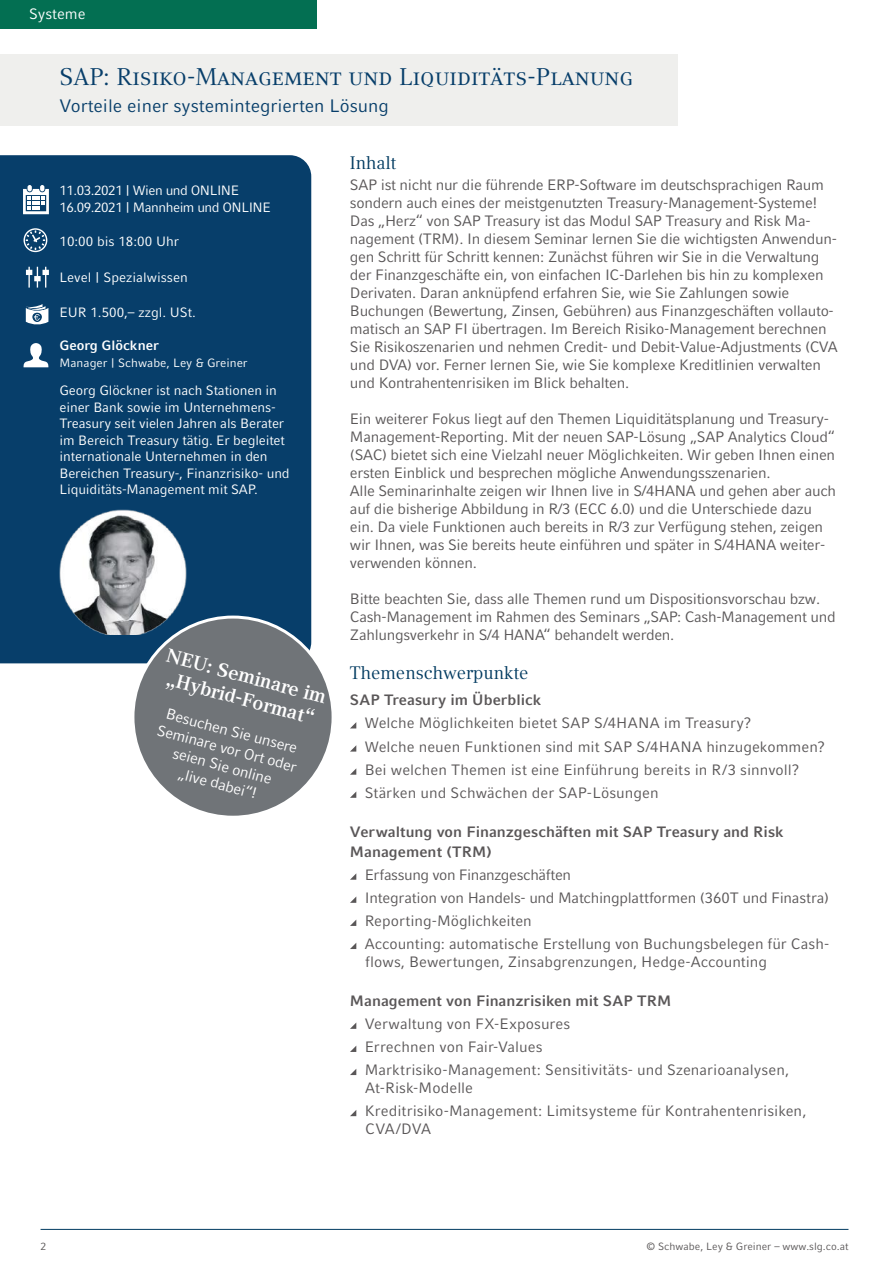
<style>
.page{position:relative;width:893px;height:1263px;background:#fff}
.page>*{position:absolute;margin:0;border:0;box-sizing:border-box;transform-origin:0 0}
.t1{font:24px "Compatil Text LT Pro";color:#073e6a}
.t2{font:700 19.05px/23px "Compatil Text LT Pro";color:#fff;text-align:center}
.t3{font:18px "Compatil Fact LT Pro";color:#073e6a}
.t4{font:18px "Compatil Text LT Pro";color:#003a60}
.t5{font:15px/18px "Compatil Fact LT Pro";letter-spacing:-.02em;color:#5a5758}
.t6{font:15px/23.1px "Compatil Fact LT Pro";letter-spacing:.005em;color:#5a5758}
.t7{font:700 15px/20.1px "Compatil Fact LT Pro";color:#5a5758}
.t8{font:15px/18px "Compatil Fact LT Pro";color:#fff;text-align:center}
.t9{font:15px "Compatil Fact LT Pro";color:#5a5758}
.t10{font:13.5px/16.5px "Compatil Fact LT Pro";letter-spacing:-.01em;color:#fff}
.t11{font:13.5px/16.5px "Compatil Fact LT Pro";letter-spacing:-.035em;color:#fff}
.t12{font:700 13.5px "Compatil Fact LT Pro";color:#fff}
.t13{font:12px "Compatil Fact LT Pro";color:#fff}
.t14{font:10.5px "Compatil Fact LT Pro";color:#5a5758}
</style>
<div class="page">
<hr style="left:41px;top:1229px;width:807px;height:1px;background:#003a60">
<div style="left:0;top:0;width:317px;height:28px;background:#036f52"></div>
<svg style="left:350px;top:722px;width:6px;height:6px"></svg>
<svg style="left:350px;top:745px;width:6px;height:6px"></svg>
<svg style="left:350px;top:769px;width:6px;height:6px"></svg>
<svg style="left:350px;top:792px;width:6px;height:6px"></svg>
<svg style="left:350px;top:874px;width:6px;height:6px"></svg>
<svg style="left:350px;top:897px;width:6px;height:6px"></svg>
<svg style="left:350px;top:920px;width:6px;height:6px"></svg>
<svg style="left:350px;top:943px;width:6px;height:6px"></svg>
<svg style="left:350px;top:1023px;width:6px;height:6px"></svg>
<svg style="left:350px;top:1046px;width:6px;height:6px"></svg>
<svg style="left:350px;top:1069px;width:6px;height:6px"></svg>
<svg style="left:350px;top:1110px;width:6px;height:6px"></svg>
<div style="left:0;top:155px;width:311px;height:508px;background:#073e6a"></div>
<svg style="left:23px;top:185px;width:26px;height:29px"></svg>
<svg style="left:24px;top:228px;width:23px;height:24px"></svg>
<svg style="left:26px;top:267px;width:23px;height:21px"></svg>
<svg style="left:26px;top:304px;width:22px;height:21px"></svg>
<svg style="left:23px;top:343px;width:26px;height:24px"></svg>
<div style="left:0;top:54px;width:677px;height:71px;background:#efefed"></div>
<div style="left:133px;top:617px;width:200px;height:200px;background:#707478;border-radius:50%"></div>
<img style="left:60px;top:510px;width:126px;height:124px">
<p class="t8" style="left:29px;top:5px;width:58px">Systeme</p>
<h1 class="t1" style="left:60px;top:62px;width:575px">SAP: Risiko-Management und Liquiditäts-Planung</h1>
<p class="t3" style="left:60px;top:95px;width:331px">Vorteile einer systemintegrierten Lösung</p>
<p class="t11" style="left:60px;top:182px;width:213px">11.03.2021 | Wien und ONLINE<br>16.09.2021 | Mannheim und ONLINE</p>
<p class="t10" style="left:60px;top:233px;width:121px">10:00 bis 18:00 Uhr</p>
<p class="t10" style="left:60px;top:269px;width:130px">Level | Spezialwissen</p>
<p class="t10" style="left:60px;top:304px;width:138px">EUR 1.500,– zzgl. USt.</p>
<p class="t12" style="left:60px;top:338px;width:101px">Georg Glöckner</p>
<p class="t13" style="left:60px;top:356px;width:190px">Manager | Schwabe, Ley &amp; Greiner</p>
<p class="t10" style="left:60px;top:382px;width:232px">Georg Glöckner ist nach Stationen in einer Bank sowie im Unternehmens-Treasury seit vielen Jahren als Berater im Bereich Treasury tätig. Er begleitet internationale Unternehmen in den Bereichen Treasury-, Finanzrisiko- und Liquiditäts-Management mit SAP.</p>
<p class="t2" style="left:170px;top:644px;width:166px;rotate:15deg">NEU: Seminare im „Hybrid-Format“</p>
<p class="t8" style="left:165px;top:704px;width:146px;rotate:15deg">Besuchen Sie unsere<br>Seminare vor Ort oder seien Sie online<br>„live dabei“!</p>
<p class="t4" style="left:350px;top:152px;width:48px">Inhalt</p>
<p class="t5" style="left:350px;top:175px;width:489px">SAP ist nicht nur die führende ERP-Software im deutschsprachigen Raum sondern auch eines der meistgenutzten Treasury-Management-Systeme!<br>Das „Herz“ von SAP Treasury ist das Modul SAP Treasury and Risk Ma&shy;nagement (TRM). In diesem Seminar lernen Sie die wichtigsten Anwendun&shy;gen Schritt für Schritt kennen: Zunächst führen wir Sie in die Verwaltung der Finanzgeschäfte ein, von einfachen IC-Darlehen bis hin zu komplexen Derivaten. Daran anknüpfend erfahren Sie, wie Sie Zahlungen sowie Buchungen (Bewertung, Zinsen, Gebühren) aus Finanzgeschäften vollauto&shy;matisch an SAP FI übertragen. Im Bereich Risiko-Management berechnen Sie Risikoszenarien und nehmen Credit- und Debit-Value-Adjustments (CVA und DVA) vor. Ferner lernen Sie, wie Sie komplexe Kreditlinien verwalten und Kontrahentenrisiken im Blick behalten.</p>
<p class="t5" style="left:350px;top:409px;width:488px">Ein weiterer Fokus liegt auf den Themen Liquiditätsplanung und Treasury-Management-Reporting. Mit der neuen SAP-Lösung „SAP Analytics Cloud“ (SAC) bietet sich eine Vielzahl neuer Möglichkeiten. Wir geben Ihnen einen ersten Einblick und besprechen mögliche Anwendungsszenarien.<br>Alle Seminarinhalte zeigen wir Ihnen live in S/4HANA und gehen aber auch auf die bisherige Abbildung in R/3 (ECC 6.0) und die Unterschiede dazu ein. Da viele Funktionen auch bereits in R/3 zur Verfügung stehen, zeigen wir Ihnen, was Sie bereits heute einführen und später in S/4HANA weiter&shy;verwenden können.</p>
<p class="t5" style="left:350px;top:589px;width:487px">Bitte beachten Sie, dass alle Themen rund um Dispositionsvorschau bzw.<br>Cash-Management im Rahmen des Seminars „SAP: Cash-Management und<br>Zahlungsverkehr in S/4 HANA“ behandelt werden.</p>
<p class="t4" style="left:350px;top:662px;width:180px">Themenschwerpunkte</p>
<p class="t7" style="left:350px;top:690px;width:193px">SAP Treasury im Überblick</p>
<p class="t6" style="left:365px;top:712px;width:462px">Welche Möglichkeiten bietet SAP S/4HANA im Treasury?<br>Welche neuen Funktionen sind mit SAP S/4HANA hinzugekommen?<br>Bei welchen Themen ist eine Einführung bereits in R/3 sinnvoll?<br>Stärken und Schwächen der SAP-Lösungen</p>
<p class="t7" style="left:350px;top:821px;width:435px">Verwaltung von Finanzgeschäften mit SAP Treasury and Risk<br>Management (TRM)</p>
<p class="t5" style="left:365px;top:863px;width:466px;line-height:23.1px">Erfassung von Finanzgeschäften<br>Integration von Handels- und Matchingplattformen (360T und Finastra)<br>Reporting-Möglichkeiten<br>Accounting: automatische Erstellung von Buchungsbelegen für Cash-</p>
<p class="t9" style="left:365px;top:953px;width:403px">flows, Bewertungen, Zinsabgrenzungen, Hedge-Accounting</p>
<p class="t7" style="left:350px;top:990px;width:323px">Management von Finanzrisiken mit SAP TRM</p>
<p class="t6" style="left:365px;top:1012px;width:426px">Verwaltung von FX-Exposures<br>Errechnen von Fair-Values<br>Marktrisiko-Management: Sensitivitäts- und Szenarioanalysen,</p>
<p class="t6" style="left:365px;top:1076px;width:443px">At-Risk-Modelle<br>Kreditrisiko-Management: Limitsysteme für Kontrahentenrisiken,</p>
<p class="t5" style="left:365px;top:1120px;width:67px">CVA/DVA</p>
<p class="t14" style="left:41px;top:1240px;width:7px">2</p>
<p class="t14" style="left:646px;top:1240px;width:204px">© Schwabe, Ley &amp; Greiner – www.slg.co.at</p>
</div>
